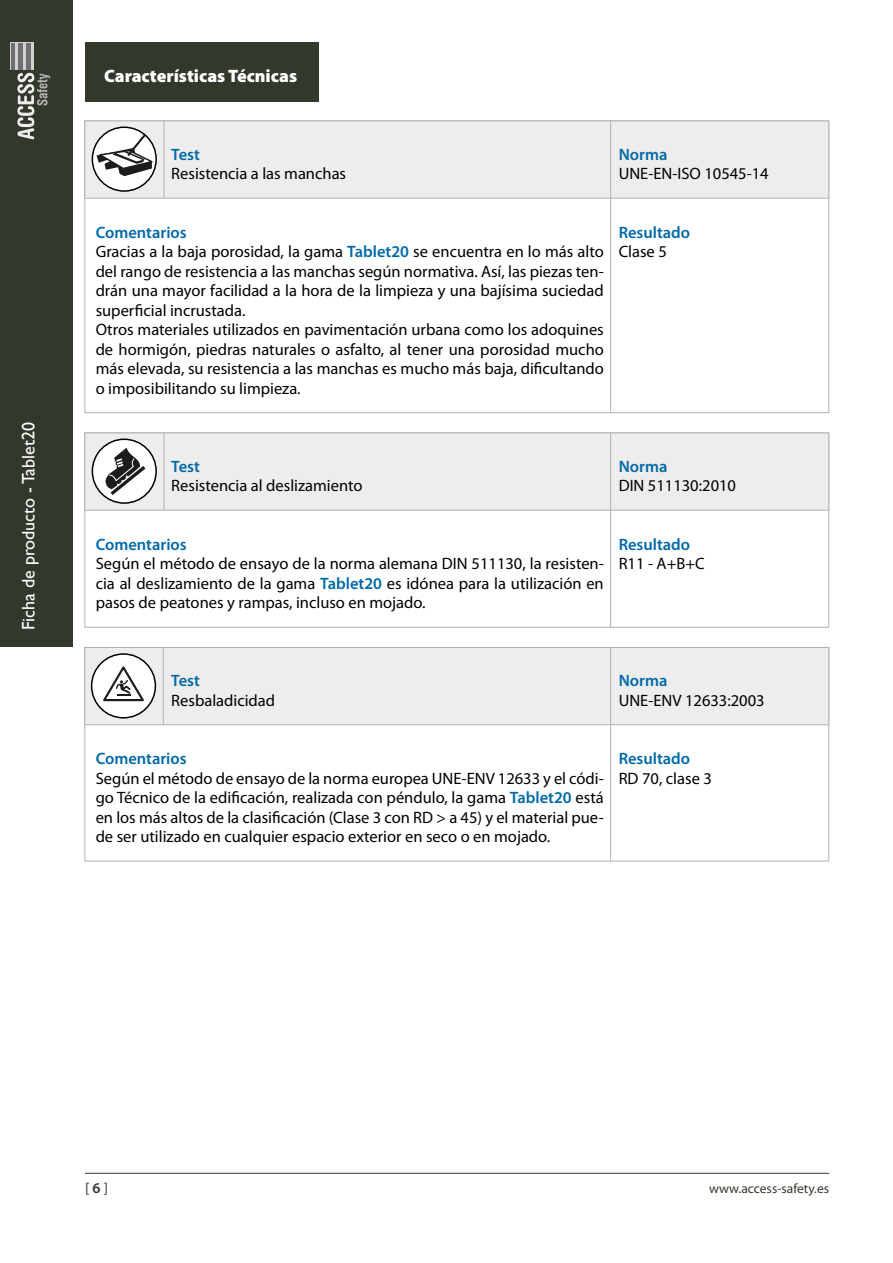
<style>
.page{position:relative;width:893px;height:1263px;background:#fff}
.page>*{position:absolute;margin:0;border:0;box-sizing:border-box;transform-origin:0 0}
.t1{font:18px "Gill Sans";color:#fff}
.t2{font:900 18px "Myriad Pro";color:#fff}
.t3{font:16.5px/19.5px "Myriad Pro";color:#000;text-align:justify}
.t4{font:600 16.5px "Myriad Pro";color:#0069a9}
.t5{font:15px "Myriad Pro";color:#33382d}
.t6{font:13.5px "Myriad Pro";color:#33382d}
.s1{font-weight:600;color:#0069a9}
.s2{font-weight:600}
</style>
<div class="page">
<div style="left:0;top:0;width:72px;height:647px;background:#33382d"></div>
<svg style="left:17px;top:73px;width:33px;height:66px"></svg>
<svg style="left:15px;top:43px;width:19px;height:27px"></svg>
<hr style="left:11px;top:43px;width:4px;height:27px;background:#707073">
<hr style="left:18px;top:43px;width:4px;height:27px;background:#707073">
<hr style="left:26px;top:43px;width:4px;height:27px;background:#707073">
<hr style="left:85px;top:1173px;width:744px;height:1px;background:#33382d">
<div style="left:85px;top:121px;width:744px;height:292px;background:#fff;border:1px solid #b3b2b2"></div>
<div style="left:85px;top:433px;width:744px;height:195px;background:#fff;border:1px solid #b3b2b2"></div>
<div style="left:85px;top:647px;width:744px;height:214px;background:#fff;border:1px solid #b3b2b2"></div>
<div style="left:85px;top:121px;width:744px;height:78px;background:#ededed;border:1px solid #b3b2b2"></div>
<div style="left:85px;top:433px;width:744px;height:78px;background:#ededed;border:1px solid #b3b2b2"></div>
<div style="left:85px;top:647px;width:744px;height:78px;background:#ededed;border:1px solid #b3b2b2"></div>
<div style="left:92px;top:127px;width:64px;height:64px;background:#fff;border-radius:50%"></div>
<svg style="left:96px;top:132px;width:60px;height:44px"></svg>
<div style="left:92px;top:126px;width:65px;height:66px;border:2px solid #000;border-radius:50%"></div>
<div style="left:92px;top:439px;width:64px;height:64px;background:#fff;border-radius:50%"></div>
<svg style="left:105px;top:448px;width:40px;height:47px"></svg>
<div style="left:92px;top:438px;width:65px;height:66px;border:2px solid #000;border-radius:50%"></div>
<div style="left:92px;top:654px;width:63px;height:64px;background:#fff;border-radius:50%"></div>
<svg style="left:100px;top:664px;width:47px;height:38px"></svg>
<div style="left:91px;top:653px;width:65px;height:65px;border:2px solid #000;border-radius:50%"></div>
<hr style="left:163px;top:647px;width:1px;height:77px;background:#b3b2b2">
<hr style="left:610px;top:121px;width:1px;height:292px;background:#b3b2b2">
<hr style="left:610px;top:433px;width:1px;height:195px;background:#b3b2b2">
<hr style="left:610px;top:647px;width:1px;height:214px;background:#b3b2b2">
<hr style="left:164px;top:121px;width:1px;height:77px;background:#b3b2b2">
<hr style="left:164px;top:433px;width:1px;height:77px;background:#b3b2b2">
<div style="left:85px;top:43px;width:233px;height:59px;background:#33382d"></div>
<p class="t1" style="left:18px;top:630px;width:209px;rotate:-90deg">Ficha de producto - Tablet20</p>
<p class="t2" style="left:104px;top:65px;width:194px">Características Técnicas</p>
<p class="t4" style="left:171px;top:145px;width:30px">Test</p>
<p class="t3" style="left:171px;top:164px;width:176px">Resistencia a las manchas</p>
<p class="t4" style="left:619px;top:145px;width:50px">Norma</p>
<p class="t3" style="left:619px;top:164px;width:152px">UNE-EN-ISO 10545-14</p>
<p class="t3" style="left:96px;top:223px;width:510px;text-align:left"><span class="s1">Comentarios<br></span>Gracias a la baja porosidad, la gama <span class="s1">Tablet20</span> se encuentra en lo más alto del rango de resistencia a las manchas según normativa. Así, las piezas ten&shy;drán una mayor facilidad a la hora de la limpieza y una bajísima suciedad superficial incrustada.<br>Otros materiales utilizados en pavimentación urbana como los adoquines de hormigón, piedras naturales o asfalto, al tener una porosidad mucho más elevada, su resistencia a las manchas es mucho más baja, dificultando o imposibilitando su limpieza.</p>
<p class="t4" style="left:619px;top:223px;width:73px">Resultado</p>
<p class="t3" style="left:619px;top:242px;width:50px">Clase 5</p>
<p class="t4" style="left:171px;top:457px;width:30px">Test</p>
<p class="t3" style="left:171px;top:476px;width:193px">Resistencia al deslizamiento</p>
<p class="t4" style="left:619px;top:457px;width:50px">Norma</p>
<p class="t3" style="left:619px;top:476px;width:119px">DIN 511130:2010</p>
<p class="t4" style="left:96px;top:535px;width:93px">Comentarios</p>
<p class="t3" style="left:96px;top:554px;width:510px">Según el método de ensayo de la norma alemana DIN 511130, la resisten&shy;cia al deslizamiento de la gama <span class="s1">Tablet20</span> es idónea para la utilización en pasos de peatones y rampas, incluso en mojado.</p>
<p class="t4" style="left:619px;top:535px;width:73px">Resultado</p>
<p class="t3" style="left:619px;top:554px;width:88px">R11 - A+B+C</p>
<p class="t4" style="left:171px;top:671px;width:30px">Test</p>
<p class="t3" style="left:171px;top:691px;width:105px">Resbaladicidad</p>
<p class="t4" style="left:619px;top:671px;width:50px">Norma</p>
<p class="t3" style="left:619px;top:691px;width:147px">UNE-ENV 12633:2003</p>
<p class="t4" style="left:96px;top:749px;width:93px">Comentarios</p>
<p class="t3" style="left:96px;top:769px;width:510px">Según el método de ensayo de la norma europea UNE-ENV 12633 y el códi&shy;go Técnico de la edificación, realizada con péndulo, la gama <span class="s1">Tablet20</span> está en los más altos de la clasificación (Clase 3 con RD &gt; a 45) y el material pue&shy;de ser utilizado en cualquier espacio exterior en seco o en mojado.</p>
<p class="t4" style="left:619px;top:749px;width:73px">Resultado</p>
<p class="t3" style="left:619px;top:769px;width:95px">RD 70, clase 3</p>
<p class="t5" style="left:85px;top:1180px;width:24px">[ <span class="s2">6</span> ]</p>
<p class="t6" style="left:709px;top:1181px;width:122px">www.access-safety.es</p>
</div>
